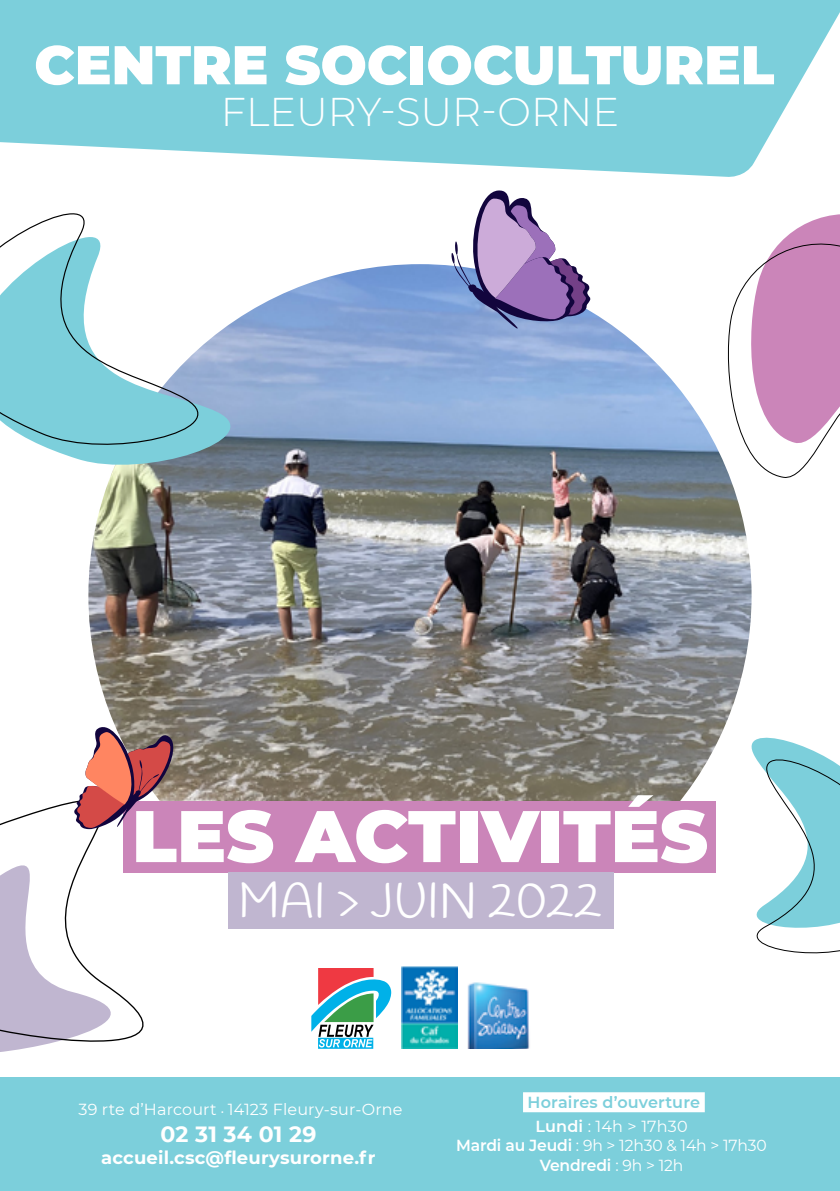
<style>
.page{position:relative;width:840px;height:1191px;background:#fff}
.page>*{position:absolute;margin:0;border:0;box-sizing:border-box;transform-origin:0 0}
.t1{font:900 73px "Montserrat";color:#fff}
.t2{font:900 54.4px "Montserrat";color:#fff}
.t3{font:48.6px "Handlee";color:#fff}
.t4{font:300 40px "Montserrat";color:#fff}
.t5{font:700 22px "Montserrat";letter-spacing:.01em;color:#fff}
.t6{font:700 18px "Montserrat";letter-spacing:.01em;color:#fff}
.t7{font:16px/19.2px "Montserrat";letter-spacing:-.01em;color:#fff;text-align:center}
.t8{font:16px "Montserrat";letter-spacing:.01em;color:#fff}
.t9{font:600 16px/24px "Montserrat";letter-spacing:.01em;color:#7ccfdb;text-align:center}
.s1{color:#fff}
.s2{font-weight:400;color:#fff}
.s3{font-weight:600}
</style>
<div class="page">
<img style="left:88px;top:264px;width:663px;height:663px;border-radius:331px">
<svg style="left:0;top:0;width:839px;height:177px;fill:#7ccfdb"></svg>
<div style="left:124px;top:801px;width:591px;height:71px;background:#cb85b9"></div>
<div style="left:227px;top:872px;width:386px;height:56px;background:#c0b6d0"></div>
<div style="left:0;top:1077px;width:839px;height:114px;background:#7ccfdb"></div>
<div style="left:522px;top:1092px;width:182px;height:20px;background:#fff"></div>
<svg style="left:311px;top:968px;width:80px;height:80px"></svg>
<img style="left:467px;top:982px;width:63px;height:66px">
<img style="left:401px;top:966px;width:56px;height:82px">
<svg style="left:85px;top:299px;width:186px;height:181px"></svg>
<svg style="left:0;top:213px;width:237px;height:248px"></svg>
<svg style="left:725px;top:717px;width:114px;height:237px"></svg>
<svg style="left:721px;top:214px;width:118px;height:267px"></svg>
<svg style="left:0;top:751px;width:229px;height:301px"></svg>
<svg style="left:451px;top:190px;width:140px;height:139px"></svg>
<svg style="left:74px;top:724px;width:104px;height:105px"></svg>
<h2 class="t2" style="left:34px;top:24px;width:741px">CENTRE SOCIOCULTUREL</h2>
<h3 class="t4" style="left:221px;top:85px;width:400px">FLEURY-SUR-ORNE</h3>
<h1 class="t1" style="left:132px;top:781px;width:577px">LES ACTIVITÉS</h1>
<h3 class="t3" style="left:238px;top:871px;width:365px">MAI &gt; JUIN 2022</h3>
<p class="t8" style="left:78px;top:1098px;width:325px">39 rte d’Harcourt . 14123 Fleury-sur-Orne</p>
<h3 class="t5" style="left:160px;top:1118px;width:157px">02 31 34 01 29</h3>
<p class="t6" style="left:101px;top:1144px;width:276px">accueil.csc@fleurysurorne.fr</p>
<p class="t9" style="left:527px;top:1089px;width:174px">Horaires d’ouverture<br><span class="s1">Lundi</span> <span class="s2">: 14h &gt; 17h30</span></p>
<p class="t7" style="left:456px;top:1135px;width:312px"><span class="s3">Mardi au Jeudi</span> : 9h &gt; 12h30 &amp; 14h &gt; 17h30<br><span class="s3">Vendredi</span> : 9h &gt; 12h</p>
</div>
